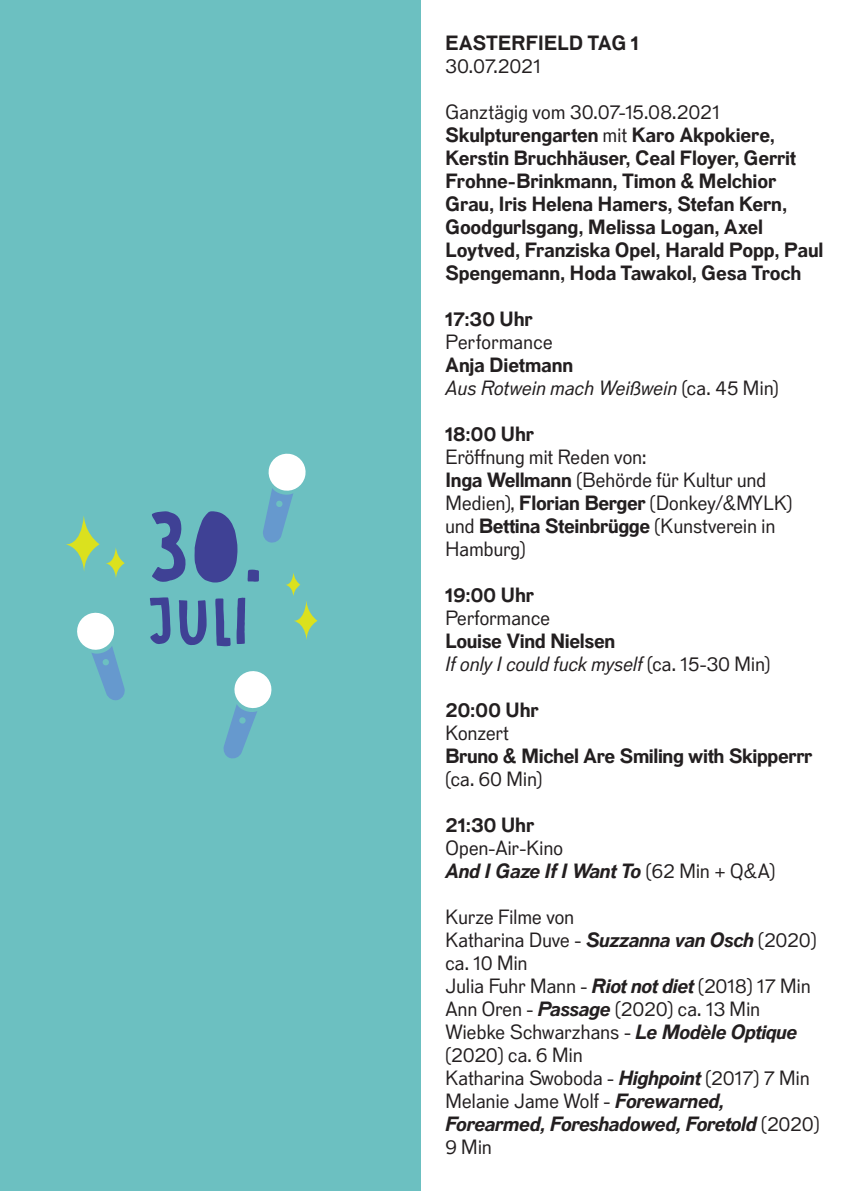
<style>
.page{position:relative;width:842px;height:1191px;background:#fff}
.page>*{position:absolute;margin:0;border:0;box-sizing:border-box;transform-origin:0 0}
.t1{font:122px "Public Beat";color:#3f4195}
.t2{font:81.2px "Public Beat";color:#3f4195}
.t3{font:20px/23px "Dada Grotesk";letter-spacing:-.02em;color:#231f20}
.t4{font:700 20px/23px "Dada Grotesk";letter-spacing:-.01em;color:#231f20}
.t5{font:italic 20px/23px "Dada Grotesk";letter-spacing:-.02em;color:#231f20}
.s1{font-weight:400}
.s2{font-weight:700;font-style:normal}
.s3{font-style:normal}
.s4{font-weight:700}
.s5{font-weight:700;font-style:italic}
</style>
<div class="page">
<div style="left:0;top:0;width:421px;height:1191px;background:#6cc0c1"></div>
<svg style="left:263px;top:453px;width:43px;height:90px"></svg>
<svg style="left:77px;top:612px;width:48px;height:89px"></svg>
<svg style="left:223px;top:671px;width:49px;height:88px"></svg>
<svg style="left:66px;top:516px;width:34px;height:55px"></svg>
<svg style="left:106px;top:547px;width:19px;height:31px"></svg>
<svg style="left:293px;top:600px;width:24px;height:40px"></svg>
<svg style="left:285px;top:572px;width:15px;height:25px"></svg>
<h1 class="t1" style="left:146px;top:482px;width:121px">30.</h1>
<h2 class="t2" style="left:146px;top:579px;width:104px">JULI</h2>
<p class="t4" style="left:445px;top:32px;width:196px">EASTERFIELD TAG 1</p>
<p class="t3" style="left:445px;top:54px;width:98px">30.07.2021</p>
<p class="t4" style="left:445px;top:101px;width:380px"><span class="s1">Ganztägig vom 30.07-15.08.2021<br></span>Skulpturengarten <span class="s1">mit</span> Karo Akpokiere, Kerstin Bruchhäuser, Ceal Floyer, Gerrit Frohne-Brinkmann, Timon &amp; Melchior Grau, Iris Helena Hamers, Stefan Kern, Goodgurlsgang, Melissa Logan, Axel Loytved, Franziska Opel, Harald Popp, Paul Spengemann, Hoda Tawakol, Gesa Troch</p>
<p class="t4" style="left:445px;top:308px;width:89px">17:30 Uhr</p>
<p class="t3" style="left:445px;top:330px;width:109px">Performance</p>
<p class="t5" style="left:445px;top:353px;width:335px"><span class="s2">Anja Dietmann<br></span>Aus Rotwein mach Weißwein <span class="s3">(ca. 45 Min)</span></p>
<p class="t4" style="left:445px;top:423px;width:91px">18:00 Uhr</p>
<p class="t3" style="left:445px;top:445px;width:349px">Eröffnung mit Reden von:<br><span class="s4">Inga Wellmann</span> (Behörde für Kultur und<br>Medien), <span class="s4">Florian Berger</span> (Donkey/&amp;MYLK) und <span class="s4">Bettina Steinbrügge</span> (Kunstverein in<br>Hamburg)</p>
<p class="t4" style="left:445px;top:584px;width:90px">19:00 Uhr</p>
<p class="t3" style="left:445px;top:606px;width:107px">Performance</p>
<p class="t5" style="left:445px;top:629px;width:327px"><span class="s2">Louise Vind Nielsen<br></span>If only I could fuck myself <span class="s3">(ca. 15-30 Min)</span></p>
<p class="t4" style="left:445px;top:699px;width:95px">20:00 Uhr</p>
<p class="t3" style="left:445px;top:721px;width:65px">Konzert</p>
<p class="t4" style="left:445px;top:745px;width:369px">Bruno &amp; Michel Are Smiling with Skipperrr</p>
<p class="t3" style="left:445px;top:767px;width:99px">(ca. 60 Min)</p>
<p class="t4" style="left:445px;top:814px;width:91px">21:30 Uhr</p>
<p class="t3" style="left:445px;top:836px;width:332px">Open-Air-Kino<br><span class="s5">And I Gaze If I Want To</span> (62 Min + Q&amp;A)</p>
<p class="t3" style="left:445px;top:905px;width:376px">Kurze Filme von<br>Katharina Duve - <span class="s5">Suzzanna van Osch</span> (2020) ca. 10 Min<br>Julia Fuhr Mann - <span class="s5">Riot not diet</span> (2018) 17 Min<br>Ann Oren - <span class="s5">Passage</span> (2020) ca. 13 Min<br>Wiebke Schwarzhans - <span class="s5">Le Modèle Optique </span>(2020) ca. 6 Min<br>Katharina Swoboda - <span class="s5">Highpoint</span> (2017) 7 Min<br>Melanie Jame Wolf - <span class="s5">Forewarned,<br>Forearmed, Foreshadowed, Foretold</span> (2020)<br>9 Min</p>
</div>
